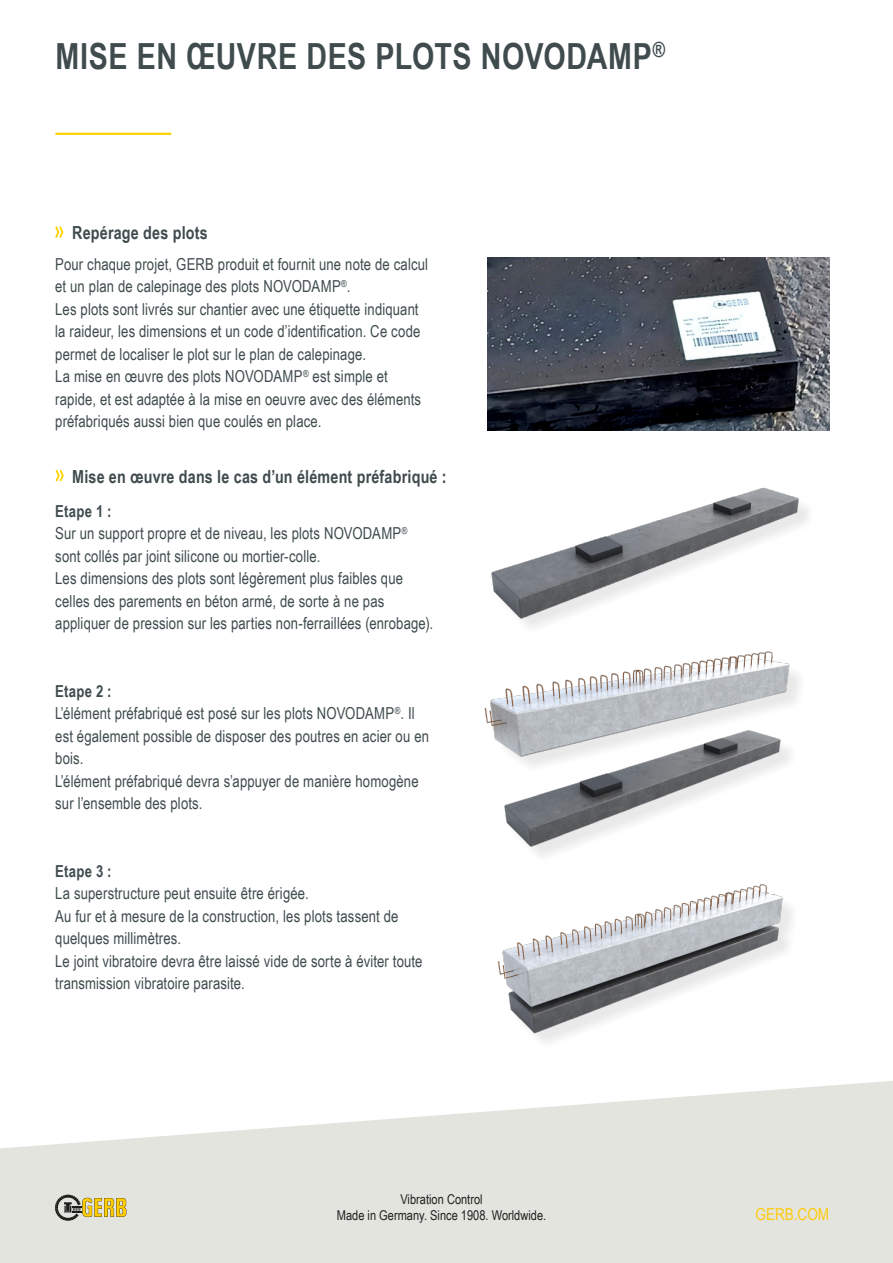
<style>
.page{position:relative;width:893px;height:1263px;background:#fff}
.page>*{position:absolute;margin:0;border:0;box-sizing:border-box;transform-origin:0 0}
.t1{font:700 36px "Arial Narrow";letter-spacing:.015em;color:#3f4b4d}
.t2{font:700 18px "Arial Narrow";letter-spacing:.01em;color:#3f4b4d}
.t3{font:16.5px/22.5px "Arial Narrow";letter-spacing:.01em;color:#3f4b4d}
.t4{font:700 16.5px "Arial Narrow";letter-spacing:.015em;color:#3f4b4d}
.t5{font:16.5px "Arial Narrow";color:#feca0a}
.t6{font:13.5px "Arial Narrow";color:#231f20}
</style>
<div class="page">
<hr style="left:55px;top:133px;width:116px;height:2px;background:#fed304">
<svg style="left:0;top:1081px;width:893px;height:182px;fill:#e4e4df"></svg>
<svg style="left:55px;top:1195px;width:71px;height:25px;background:#beb179"></svg>
<svg style="left:55px;top:226px;width:8px;height:12px"></svg>
<svg style="left:56px;top:470px;width:8px;height:11px"></svg>
<img style="left:497px;top:884px;width:295px;height:154px">
<img style="left:484px;top:651px;width:315px;height:202px">
<img style="left:491px;top:487px;width:317px;height:134px">
<img style="left:488px;top:258px;width:341px;height:172px">
<p class="t1" style="left:55px;top:29px;width:611px">MISE EN ŒUVRE DES PLOTS NOVODAMP<sup>®</sup></p>
<p class="t2" style="left:72px;top:219px;width:137px">Repérage des plots</p>
<p class="t3" style="left:55px;top:252px;width:374px">Pour chaque projet, GERB produit et fournit une note de calcul et un plan de calepinage des plots NOVODAMP<sup>®</sup>.</p>
<p class="t3" style="left:55px;top:297px;width:367px;text-align:justify">Les plots sont livrés sur chantier avec une étiquette indiquant la raideur, les dimensions et un code d’identification. Ce code permet de localiser le plot sur le plan de calepinage.</p>
<p class="t3" style="left:55px;top:364px;width:367px">La mise en œuvre des plots NOVODAMP<sup>®</sup> est simple et rapide, et est adaptée à la mise en oeuvre avec des éléments préfabriqués aussi bien que coulés en place.</p>
<p class="t2" style="left:72px;top:463px;width:376px">Mise en œuvre dans le cas d’un élément préfabriqué :</p>
<p class="t4" style="left:55px;top:498px;width:58px">Etape 1 :</p>
<p class="t3" style="left:55px;top:521px;width:354px">Sur un support propre et de niveau, les plots NOVODAMP<sup>® </sup>sont collés par joint silicone ou mortier-colle.</p>
<p class="t3" style="left:55px;top:566px;width:379px">Les dimensions des plots sont légèrement plus faibles que celles des parements en béton armé, de sorte à ne pas appliquer de pression sur les parties non-ferraillées (enrobage).</p>
<p class="t4" style="left:55px;top:678px;width:58px">Etape 2 :</p>
<p class="t3" style="left:55px;top:701px;width:375px">L’élément préfabriqué est posé sur les plots NOVODAMP<sup>®</sup>. Il est également possible de disposer des poutres en acier ou en bois.</p>
<p class="t3" style="left:55px;top:769px;width:365px">L’élément préfabriqué devra s’appuyer de manière homogène sur l’ensemble des plots.</p>
<p class="t4" style="left:55px;top:858px;width:58px">Etape 3 :</p>
<p class="t3" style="left:55px;top:881px;width:255px">La superstructure peut ensuite être érigée.</p>
<p class="t3" style="left:55px;top:904px;width:345px">Au fur et à mesure de la construction, les plots tassent de quelques millimètres.</p>
<p class="t3" style="left:55px;top:949px;width:369px">Le joint vibratoire devra être laissé vide de sorte à éviter toute transmission vibratoire parasite.</p>
<p class="t6" style="left:400px;top:1189px;width:84px">Vibration Control</p>
<p class="t6" style="left:337px;top:1206px;width:211px">Made in Germany. Since 1908. Worldwide.</p>
<p class="t5" style="left:755px;top:1202px;width:75px">GERB.COM</p>
</div>
